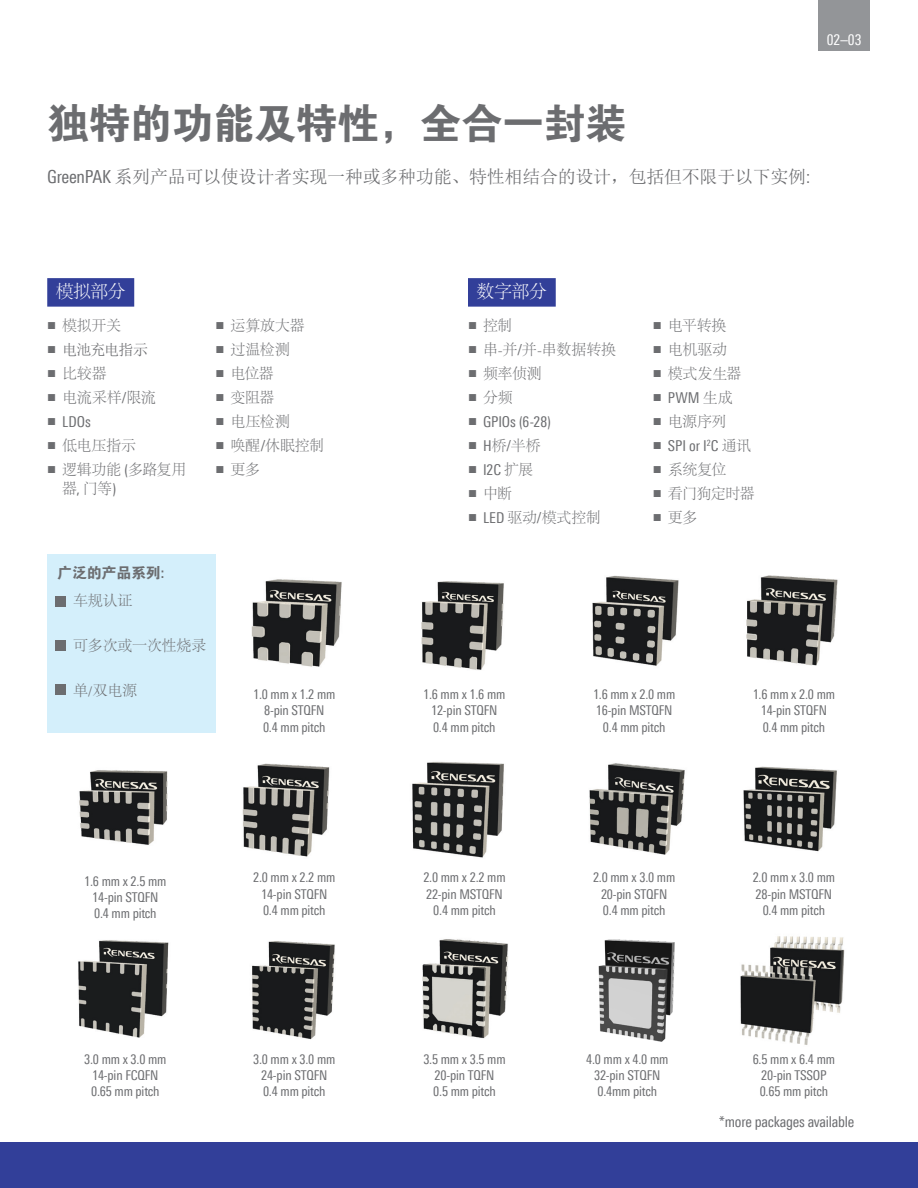
<style>
.page{position:relative;width:918px;height:1188px;background:#fff}
.page>*{position:absolute;margin:0;border:0;box-sizing:border-box;transform-origin:0 0}
.body_10_15_LinoUni{font:42px "FZDHTK GBK1 0";letter-spacing:-.015em;color:#6c6d70}
.body_10_15_LinoUni-2{font:18px "N Sim Sun";letter-spacing:-.015em;color:#6c6d70}
._12_15pt_blue_box{font:300 18px "Adobe Song Std";letter-spacing:-.025em;color:#fff}
.body_10_15_LinoUni-3{font:300 15px/19.5px "Adobe Song Std";letter-spacing:-.015em;color:#6c6d70}
.body_10_15_LinoUni-4{font:15px "Linotype Univers 420 Cn";letter-spacing:-.015em;color:#6c6d70}
.body_10_15_LinoUni-5{font:15px "FZDHTK GBK1 0";letter-spacing:-.015em;color:#6c6d70}
.t1{font:15px "N Sim Sun";letter-spacing:-.05em;color:#6c6d70}
.t2{font:15px "Linotype Univers 420 Cn";color:#fff}
.body_10_15_LinoUni-6{font:13.5px/16.2px "Linotype Univers 420 Cn";letter-spacing:-.015em;color:#6c6d70;text-align:center}
.s1{font-family:"Linotype Univers 420 Cn"}
.s2{font-family:"Arial";font-weight:400}
.s3{font-family:"Arial"}
.s4{font-family:"Linotype Univers 420 Cn";font-weight:400}
.s5{font-family:"Adobe Song Std";font-weight:300}
.s6{font-family:"Linotype Univers 620 Cn";font-weight:700}
</style>
<div class="page">
<div style="left:0;top:1143px;width:918px;height:45px;background:#323f99"></div>
<div style="left:819px;top:0;width:51px;height:51px;background:#939598"></div>
<img style="left:251px;top:579px;width:91px;height:88px">
<img style="left:421px;top:581px;width:83px;height:89px">
<img style="left:79px;top:770px;width:89px;height:75px">
<img style="left:592px;top:575px;width:87px;height:91px">
<img style="left:242px;top:763px;width:88px;height:94px">
<img style="left:743px;top:766px;width:94px;height:86px">
<img style="left:412px;top:761px;width:92px;height:97px">
<img style="left:252px;top:941px;width:83px;height:99px">
<img style="left:589px;top:763px;width:96px;height:92px">
<img style="left:422px;top:939px;width:86px;height:100px">
<img style="left:78px;top:940px;width:91px;height:98px">
<img style="left:740px;top:936px;width:105px;height:109px">
<img style="left:746px;top:575px;width:92px;height:91px">
<div style="left:47px;top:278px;width:87px;height:29px;background:#323f99"></div>
<div style="left:468px;top:278px;width:88px;height:29px;background:#323f99"></div>
<div style="left:47px;top:554px;width:169px;height:179px;background:#d4effb"></div>
<div style="left:56px;top:596px;width:10px;height:10px;background:#6c6d70"></div>
<div style="left:56px;top:640px;width:10px;height:11px;background:#6c6d70"></div>
<div style="left:56px;top:684px;width:10px;height:11px;background:#6c6d70"></div>
<img style="left:598px;top:939px;width:77px;height:103px">
<p class="t2" style="left:827px;top:31px;width:36px">02–03</p>
<p class="body_10_15_LinoUni" style="left:47px;top:101px;width:581px">独特的功能及特性，全合一封装</p>
<p class="body_10_15_LinoUni-2" style="left:47px;top:167px;width:764px"><span class="s1">GreenPAK</span> 系列产品可以使设计者实现一种或多种功能、特性相结合的设计，包括但不限于以下实例<span class="s1">:</span></p>
<p class="_12_15pt_blue_box" style="left:56px;top:282px;width:71px">模拟部分</p>
<p class="_12_15pt_blue_box" style="left:477px;top:282px;width:72px">数字部分</p>
<p class="body_10_15_LinoUni-3" style="left:47px;top:316px;width:76px"><span class="s2">■</span> 模拟开关</p>
<p class="t1" style="left:47px;top:342px;width:102px"><span class="s3">■</span> 电池充电指示</p>
<p class="body_10_15_LinoUni-3" style="left:47px;top:364px;width:61px"><span class="s2">■</span> 比较器</p>
<p class="body_10_15_LinoUni-3" style="left:47px;top:388px;width:110px"><span class="s2">■</span> 电流采样<span class="s4">/</span>限流</p>
<p class="body_10_15_LinoUni-4" style="left:47px;top:413px;width:45px"><span class="s3">■</span> LDOs</p>
<p class="body_10_15_LinoUni-3" style="left:47px;top:436px;width:91px"><span class="s2">■</span> 低电压指示</p>
<p class="body_10_15_LinoUni-3" style="left:62px;top:460px;width:126px;text-indent:-15px"><span class="s2">■</span> 逻辑功能 <span class="s4">(</span>多路复用器<span class="s4">,</span> 门等<span class="s4">)</span></p>
<p class="body_10_15_LinoUni-3" style="left:468px;top:316px;width:46px"><span class="s2">■</span> 控制</p>
<p class="body_10_15_LinoUni-3" style="left:468px;top:340px;width:150px"><span class="s2">■</span> 串-并<span class="s4">/</span>并-串数据转换</p>
<p class="body_10_15_LinoUni-3" style="left:468px;top:364px;width:75px"><span class="s2">■</span> 频率侦测</p>
<p class="body_10_15_LinoUni-3" style="left:468px;top:388px;width:46px"><span class="s2">■</span> 分频</p>
<p class="body_10_15_LinoUni-4" style="left:468px;top:413px;width:84px"><span class="s3">■</span> GPIOs (6-28)</p>
<p class="body_10_15_LinoUni-3" style="left:468px;top:436px;width:74px"><span class="s2">■</span> <span class="s4">H</span>桥<span class="s4">/</span>半桥</p>
<p class="body_10_15_LinoUni-4" style="left:468px;top:461px;width:67px"><span class="s3">■</span> I2C <span class="s5">扩展</span></p>
<p class="body_10_15_LinoUni-3" style="left:468px;top:484px;width:46px"><span class="s2">■</span> 中断</p>
<p class="body_10_15_LinoUni-3" style="left:468px;top:508px;width:134px"><span class="s2">■</span> <span class="s4">LED</span> 驱动<span class="s4">/</span>模式控制</p>
<p class="body_10_15_LinoUni-3" style="left:216px;top:316px;width:91px"><span class="s2">■</span> 运算放大器</p>
<p class="body_10_15_LinoUni-3" style="left:216px;top:340px;width:76px"><span class="s2">■</span> 过温检测</p>
<p class="body_10_15_LinoUni-3" style="left:216px;top:364px;width:60px"><span class="s2">■</span> 电位器</p>
<p class="body_10_15_LinoUni-3" style="left:216px;top:388px;width:60px"><span class="s2">■</span> 变阻器</p>
<p class="body_10_15_LinoUni-3" style="left:216px;top:412px;width:76px"><span class="s2">■</span> 电压检测</p>
<p class="body_10_15_LinoUni-3" style="left:216px;top:436px;width:110px"><span class="s2">■</span> 唤醒<span class="s4">/</span>休眠控制</p>
<p class="body_10_15_LinoUni-3" style="left:216px;top:460px;width:46px"><span class="s2">■</span> 更多</p>
<p class="body_10_15_LinoUni-5" style="left:57px;top:565px;width:108px">广泛的产品系列<span class="s6">:</span></p>
<p class="body_10_15_LinoUni-3" style="left:653px;top:316px;width:75px"><span class="s2">■</span> 电平转换</p>
<p class="body_10_15_LinoUni-3" style="left:653px;top:340px;width:76px"><span class="s2">■</span> 电机驱动</p>
<p class="body_10_15_LinoUni-3" style="left:653px;top:364px;width:90px"><span class="s2">■</span> 模式发生器</p>
<p class="body_10_15_LinoUni-4" style="left:653px;top:389px;width:81px"><span class="s3">■</span> PWM <span class="s5">生成</span></p>
<p class="body_10_15_LinoUni-3" style="left:653px;top:412px;width:75px"><span class="s2">■</span> 电源序列</p>
<p class="body_10_15_LinoUni-4" style="left:653px;top:437px;width:100px"><span class="s3">■</span> SPI or I<sup>2</sup>C <span class="s5">通讯</span></p>
<p class="body_10_15_LinoUni-3" style="left:653px;top:460px;width:75px"><span class="s2">■</span> 系统复位</p>
<p class="body_10_15_LinoUni-3" style="left:653px;top:484px;width:104px"><span class="s2">■</span> 看门狗定时器</p>
<p class="body_10_15_LinoUni-3" style="left:653px;top:508px;width:46px"><span class="s2">■</span> 更多</p>
<p class="body_10_15_LinoUni-3" style="left:73px;top:591px;width:61px">车规认证</p>
<p class="body_10_15_LinoUni-3" style="left:73px;top:636px;width:135px">可多次或一次性烧录</p>
<p class="body_10_15_LinoUni-3" style="left:73px;top:681px;width:66px">单/双电源</p>
<p class="body_10_15_LinoUni-6" style="left:253px;top:686px;width:84px">1.0 mm x 1.2 mm</p>
<p class="body_10_15_LinoUni-6" style="left:264px;top:702px;width:62px">8-pin STQFN</p>
<p class="body_10_15_LinoUni-6" style="left:263px;top:719px;width:64px">0.4 mm pitch</p>
<p class="body_10_15_LinoUni-6" style="left:84px;top:873px;width:84px">1.6 mm x 2.5 mm<br>14-pin STQFN</p>
<p class="body_10_15_LinoUni-6" style="left:94px;top:905px;width:64px">0.4 mm pitch</p>
<p class="body_10_15_LinoUni-6" style="left:84px;top:1051px;width:84px">3.0 mm x 3.0 mm<br>14-pin FCQFN</p>
<p class="body_10_15_LinoUni-6" style="left:91px;top:1083px;width:70px">0.65 mm pitch</p>
<p class="body_10_15_LinoUni-6" style="left:253px;top:869px;width:84px">2.0 mm x 2.2 mm<br>14-pin STQFN</p>
<p class="body_10_15_LinoUni-6" style="left:263px;top:902px;width:64px">0.4 mm pitch</p>
<p class="body_10_15_LinoUni-6" style="left:253px;top:1051px;width:84px">3.0 mm x 3.0 mm<br>24-pin STQFN</p>
<p class="body_10_15_LinoUni-6" style="left:263px;top:1083px;width:64px">0.4 mm pitch</p>
<p class="body_10_15_LinoUni-6" style="left:423px;top:686px;width:84px">1.6 mm x 1.6 mm</p>
<p class="body_10_15_LinoUni-6" style="left:431px;top:702px;width:68px">12-pin STQFN</p>
<p class="body_10_15_LinoUni-6" style="left:433px;top:719px;width:64px">0.4 mm pitch</p>
<p class="body_10_15_LinoUni-6" style="left:423px;top:869px;width:84px;text-align:left">2.0 mm x 2.2 mm<br>22-pin MSTQFN</p>
<p class="body_10_15_LinoUni-6" style="left:433px;top:902px;width:64px">0.4 mm pitch</p>
<p class="body_10_15_LinoUni-6" style="left:423px;top:1051px;width:84px">3.5 mm x 3.5 mm<br>20-pin TQFN</p>
<p class="body_10_15_LinoUni-6" style="left:433px;top:1083px;width:64px">0.5 mm pitch</p>
<p class="body_10_15_LinoUni-6" style="left:593px;top:686px;width:84px">1.6 mm x 2.0 mm</p>
<p class="body_10_15_LinoUni-6" style="left:596px;top:702px;width:78px">16-pin MSTQFN</p>
<p class="body_10_15_LinoUni-6" style="left:603px;top:719px;width:64px">0.4 mm pitch</p>
<p class="body_10_15_LinoUni-6" style="left:753px;top:686px;width:84px">1.6 mm x 2.0 mm<br>14-pin STQFN</p>
<p class="body_10_15_LinoUni-6" style="left:763px;top:719px;width:64px">0.4 mm pitch</p>
<p class="body_10_15_LinoUni-6" style="left:593px;top:869px;width:84px">2.0 mm x 3.0 mm<br>20-pin STQFN</p>
<p class="body_10_15_LinoUni-6" style="left:603px;top:902px;width:64px">0.4 mm pitch</p>
<p class="body_10_15_LinoUni-6" style="left:753px;top:869px;width:84px;text-align:left">2.0 mm x 3.0 mm<br>28-pin MSTQFN</p>
<p class="body_10_15_LinoUni-6" style="left:763px;top:902px;width:64px">0.4 mm pitch</p>
<p class="body_10_15_LinoUni-6" style="left:586px;top:1051px;width:84px">4.0 mm x 4.0 mm<br>32-pin STQFN</p>
<p class="body_10_15_LinoUni-6" style="left:597px;top:1083px;width:61px">0.4mm pitch</p>
<p class="body_10_15_LinoUni-6" style="left:753px;top:1051px;width:84px">6.5 mm x 6.4 mm<br>20-pin TSSOP</p>
<p class="body_10_15_LinoUni-6" style="left:760px;top:1083px;width:70px">0.65 mm pitch</p>
<p class="body_10_15_LinoUni-4" style="left:719px;top:1113px;width:137px">*more packages available</p>
</div>
